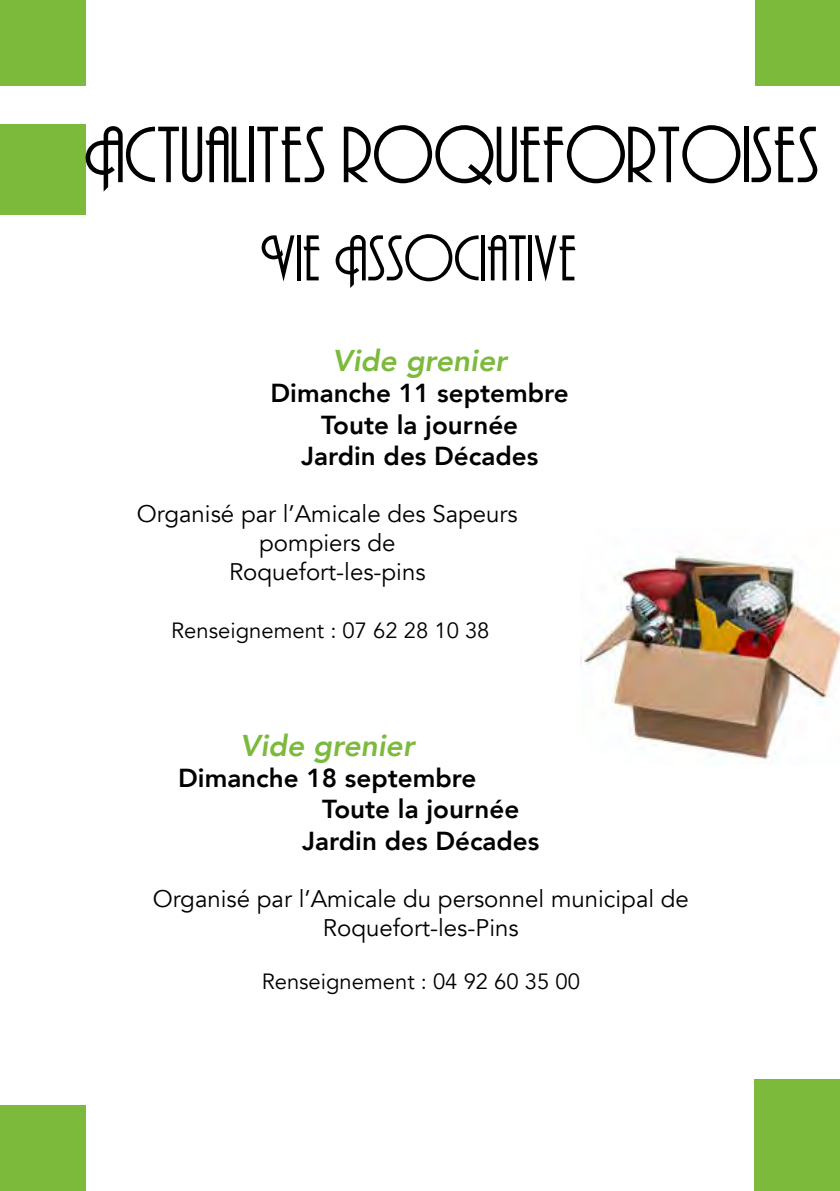
<style>
.page{position:relative;width:840px;height:1191px;background:#fff}
.page>*{position:absolute;margin:0;border:0;box-sizing:border-box;transform-origin:0 0}
.t1{font:74px "Andes";color:#000}
.t2{font:60px "Andes";color:#000}
.t3{font:italic 800 30px "Avenir";color:#7cba3b}
.t4{font:800 26px/31.2px "Avenir";color:#000;text-align:center}
.t5{font:24px/28.8px "Avenir";color:#000;text-align:center}
.t6{font:22px "Avenir";color:#000}
</style>
<div class="page">
<div style="left:0;top:0;width:85px;height:85px;background:#7cba3b"></div>
<div style="left:0;top:1106px;width:85px;height:85px;background:#7cba3b"></div>
<div style="left:0;top:124px;width:85px;height:90px;background:#7cba3b"></div>
<img style="left:580px;top:554px;width:259px;height:210px">
<div style="left:753px;top:1079px;width:86px;height:112px;background:#7cba3b"></div>
<div style="left:755px;top:0;width:84px;height:85px;background:#7cba3b"></div>
<h1 class="t1" style="left:84px;top:124px;width:736px">Actualites roquefortoises</h1>
<h2 class="t2" style="left:260px;top:233px;width:318px">Vie Associative</h2>
<p class="t3" style="left:332px;top:343px;width:176px">Vide grenier</p>
<p class="t4" style="left:270px;top:378px;width:300px">Dimanche 11 septembre<br>Toute la journée<br>Jardin des Décades</p>
<p class="t5" style="left:137px;top:500px;width:382px">Organisé par l’Amicale des Sapeurs pompiers de<br>Roquefort-les-pins</p>
<p class="t6" style="left:171px;top:617px;width:319px">Renseignement : 07 62 28 10 38</p>
<p class="t3" style="left:240px;top:727px;width:176px">Vide grenier</p>
<p class="t4" style="left:178px;top:762px;width:300px">Dimanche 18 septembre</p>
<p class="t4" style="left:322px;top:793px;width:198px">Toute la journée</p>
<p class="t4" style="left:302px;top:825px;width:238px">Jardin des Décades</p>
<p class="t5" style="left:153px;top:885px;width:537px">Organisé par l’Amicale du personnel municipal de<br>Roquefort-les-Pins</p>
<p class="t6" style="left:261px;top:968px;width:319px">Renseignement : 04 92 60 35 00</p>
</div>
